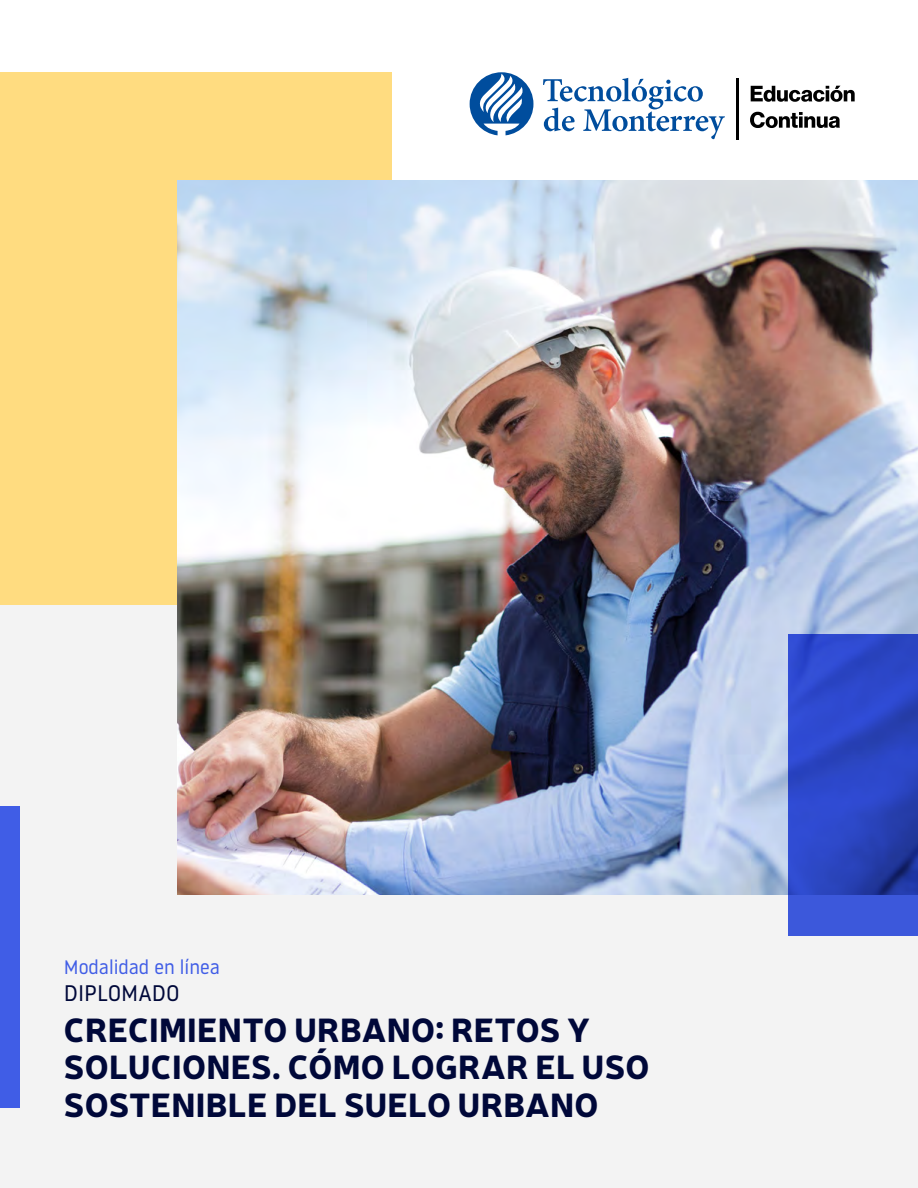
<style>
.page{position:relative;width:918px;height:1188px;background:#fff}
.page>*{position:absolute;margin:0;border:0;box-sizing:border-box;transform-origin:0 0}
.t1{font:900 33px/37.5px "Neris";letter-spacing:.01em;color:#000839}
.t2{font:22.5px "Noway";color:#000839}
.t3{font:19.5px "Noway";color:#405de6}
</style>
<div class="page">
<div style="left:0;top:555px;width:918px;height:633px;background:#f3f3f3"></div>
<div style="left:0;top:72px;width:391px;height:533px;background:#ffdc80"></div>
<img style="left:177px;top:180px;width:741px;height:715px">
<svg style="left:789px;top:634px;width:129px;height:302px;background:#2d47c6"></svg>
<svg style="left:470px;top:72px;width:63px;height:63px"></svg>
<svg style="left:543px;top:78px;width:182px;height:61px"></svg>
<hr style="left:736px;top:78px;width:3px;height:61px;background:#000">
<svg style="left:751px;top:86px;width:104px;height:16px"></svg>
<svg style="left:750px;top:112px;width:90px;height:16px"></svg>
<div style="left:0;top:806px;width:19px;height:302px;background:#405de6"></div>
<p class="t3" style="left:64px;top:954px;width:158px">Modalidad en línea</p>
<p class="t2" style="left:64px;top:978px;width:118px">DIPLOMADO</p>
<p class="t1" style="left:64px;top:1009px;width:587px">CRECIMIENTO URBANO: RETOS Y<br>SOLUCIONES. CÓMO LOGRAR EL USO<br>SOSTENIBLE DEL SUELO URBANO</p>
</div>
